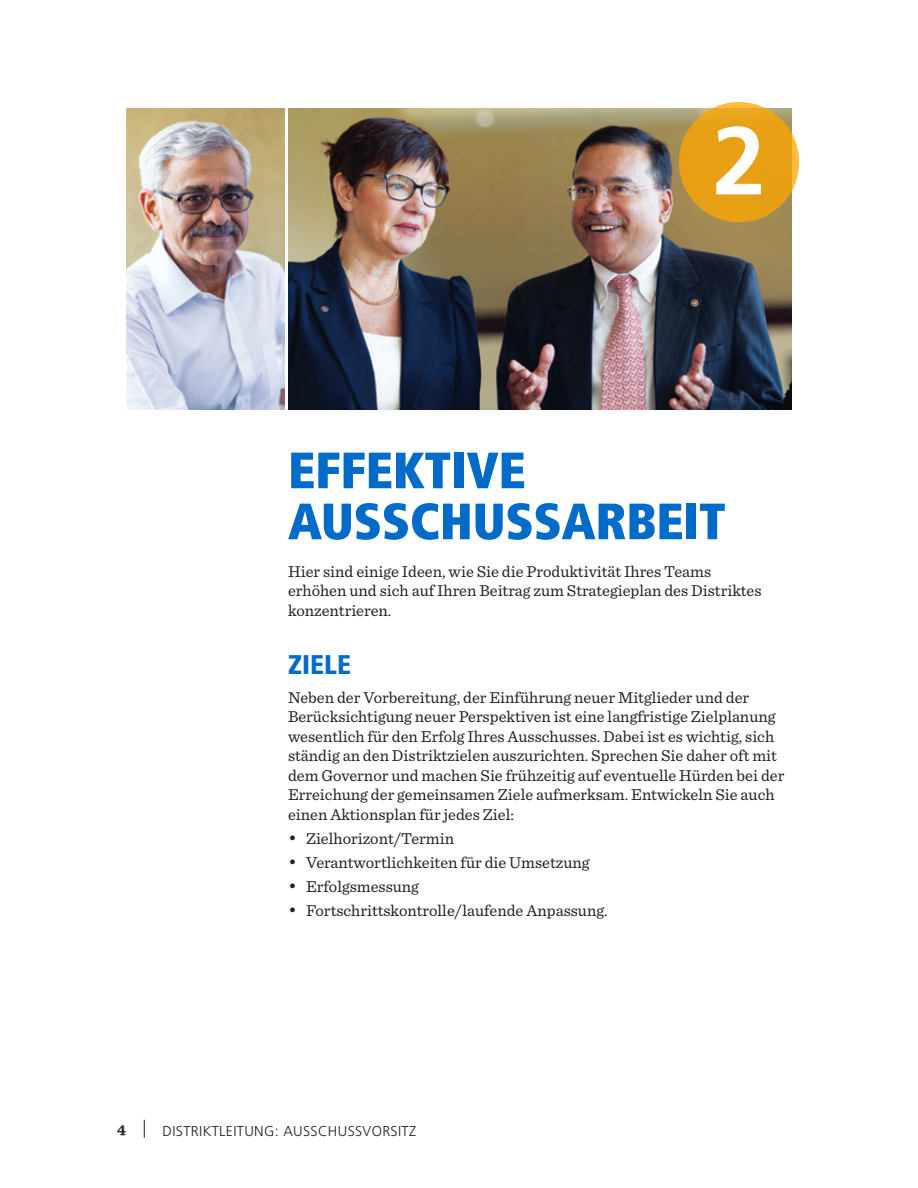
<style>
.page{position:relative;width:918px;height:1188px;background:#fff}
.page>*{position:absolute;margin:0;border:0;box-sizing:border-box;transform-origin:0 0}
.chapter_no{font:700 96px "Frutiger LT Std";color:#fff}
.chapter_title{font:900 condensed 51px/51px "Frutiger LT Std";letter-spacing:-.005em;color:#006bc8}
.head_1{font:900 condensed 27px "Frutiger LT Std";color:#006bc8}
.body_0p6_b4{font:16.5px/19.5px "Sentinel";color:#231f20}
.body_1p0_b4{font:16.5px/19.5px "Sentinel";color:#231f20}
.t1{font:700 15px "Sentinel";color:#231f20}
.t2{font:300 14.25px "Frutiger LT Std";letter-spacing:.025em;color:#231f20}
.s1{font-size:19.5px}
</style>
<div class="page">
<img style="left:288px;top:108px;width:504px;height:302px">
<div style="left:679px;top:102px;width:120px;height:120px;background:#e8a116;border-radius:50%"></div>
<img style="left:126px;top:108px;width:158px;height:301px">
<svg style="left:144px;top:1120px;width:1px;height:18px"></svg>
<p class="chapter_no" style="left:712px;top:105px;width:55px">2</p>
<p class="chapter_title" style="left:288px;top:445px;width:439px">EFFEKTIVE<br>AUSSCHUSSARBEIT</p>
<p class="body_1p0_b4" style="left:288px;top:560px;width:475px">Hier sind einige Ideen, wie Sie die Produktivität Ihres Teams erhöhen und sich auf Ihren Beitrag zum Strategieplan des Distriktes konzentrieren.</p>
<p class="head_1" style="left:288px;top:649px;width:65px">ZIELE</p>
<p class="body_0p6_b4" style="left:288px;top:686px;width:498px">Neben der Vorbereitung, der Einführung neuer Mitglieder und der Berücksichtigung neuer Perspektiven ist eine langfristige Zielplanung wesentlich für den Erfolg Ihres Ausschusses. Dabei ist es wichtig, sich ständig an den Distriktzielen auszurichten. Sprechen Sie daher oft mit dem Governor und machen Sie frühzeitig auf eventuelle Hürden bei der Erreichung der gemeinsamen Ziele aufmerksam. Entwickeln Sie auch einen Aktionsplan für jedes Ziel:</p>
<p class="body_0p6_b4" style="left:288px;top:827px;width:168px"><span class="s1">•</span> Zielhorizont/Termin</p>
<p class="body_0p6_b4" style="left:288px;top:851px;width:303px"><span class="s1">•</span> Verantwortlichkeiten für die Umsetzung</p>
<p class="body_0p6_b4" style="left:288px;top:875px;width:133px"><span class="s1">•</span> Erfolgsmessung</p>
<p class="body_0p6_b4" style="left:288px;top:899px;width:321px"><span class="s1">•</span> Fortschrittskontrolle/laufende Anpassung.</p>
<p class="t1" style="left:117px;top:1117px;width:10px">4</p>
<p class="t2" style="left:163px;top:1123px;width:255px">DISTRIKTLEITUNG: AUSSCHUSSVORSITZ</p>
</div>
